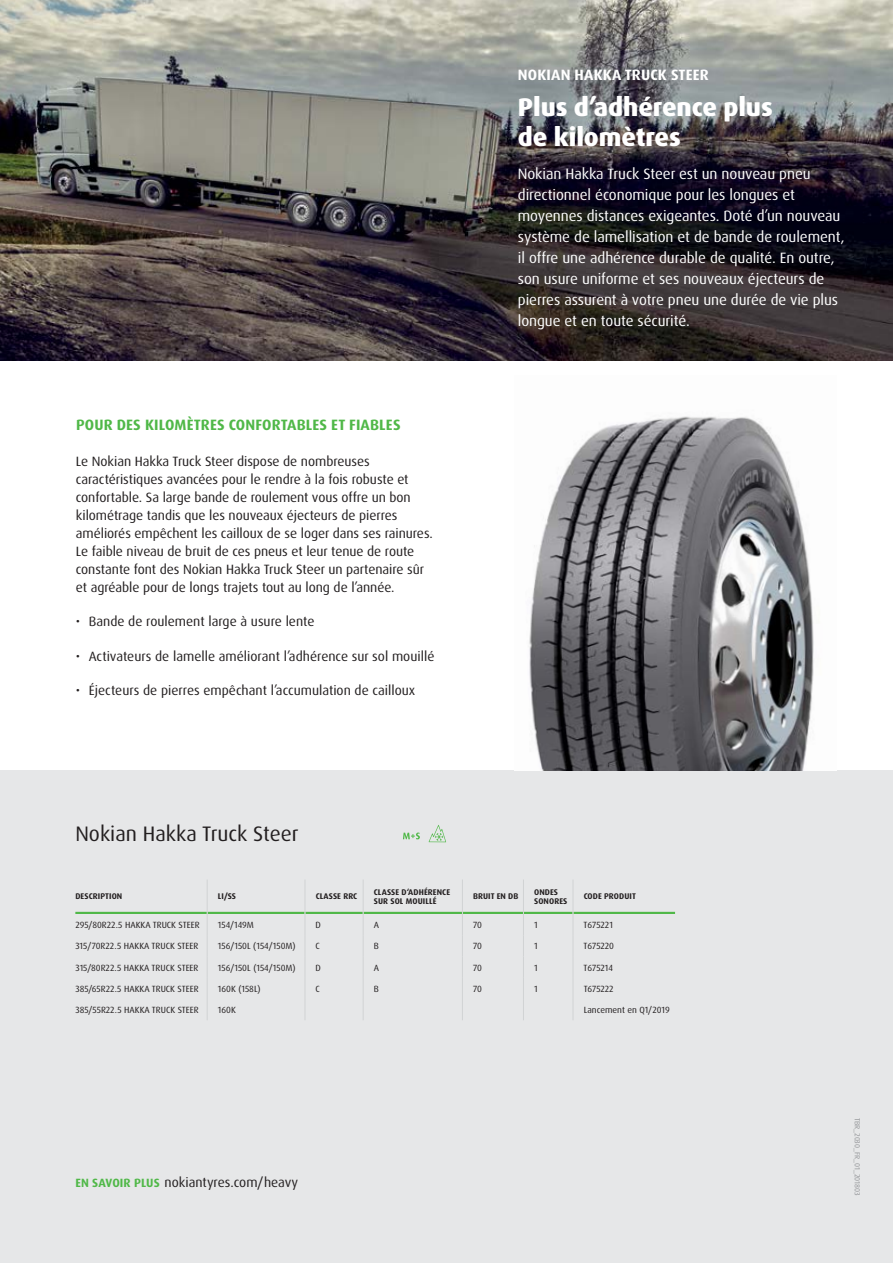
<style>
.page{position:relative;width:893px;height:1263px;background:#fff}
.page>*{position:absolute;margin:0;border:0;box-sizing:border-box;transform-origin:0 0}
.t1{font:800 25.5px/30.6px "Dax Pro";letter-spacing:-.005em;color:#fff}
.t2{font:21px "Dax Pro";color:#231f20}
.t3{font:15px/21px "Dax Pro";letter-spacing:-.005em;color:#fff}
.t4{font:700 15px "Dax Pro";letter-spacing:.01em;color:#50b848}
.t5{font:700 15px "Dax Pro";letter-spacing:.01em;color:#fff}
.t6{font:13.5px/18px "Dax Pro";letter-spacing:-.005em;color:#231f20}
.t7{font:9px "Dax Pro";color:#231f20}
.t8{font:700 8.25px/9.9px "Dax Pro";letter-spacing:.01em;color:#231f20}
.t9{font:7.5px "Dax Pro";color:#939598}
.s1{font-weight:700;font-size:12px;color:#50b848}
</style>
<div class="page">
<img style="left:0;top:0;width:893px;height:360px">
<div style="left:0;top:771px;width:893px;height:492px;background:#e6e7e8"></div>
<img style="left:529px;top:416px;width:285px;height:355px">
<hr style="left:75px;top:912px;width:132px;height:2px;background:#50b848">
<hr style="left:207px;top:912px;width:98px;height:2px;background:#50b848">
<hr style="left:305px;top:912px;width:58px;height:2px;background:#50b848">
<hr style="left:363px;top:912px;width:99px;height:2px;background:#50b848">
<hr style="left:463px;top:912px;width:60px;height:2px;background:#50b848">
<hr style="left:524px;top:912px;width:49px;height:2px;background:#50b848">
<hr style="left:573px;top:912px;width:102px;height:2px;background:#50b848">
<svg style="left:207px;top:913px;width:1px;height:107px"></svg>
<svg style="left:305px;top:913px;width:1px;height:107px"></svg>
<svg style="left:363px;top:913px;width:1px;height:107px"></svg>
<svg style="left:462px;top:913px;width:1px;height:107px"></svg>
<svg style="left:523px;top:913px;width:1px;height:107px"></svg>
<svg style="left:573px;top:913px;width:1px;height:107px"></svg>
<hr style="left:207px;top:879px;width:1px;height:34px;background:#d1d3d4">
<hr style="left:305px;top:879px;width:1px;height:34px;background:#d1d3d4">
<hr style="left:363px;top:879px;width:1px;height:34px;background:#d1d3d4">
<hr style="left:462px;top:879px;width:1px;height:34px;background:#d1d3d4">
<hr style="left:523px;top:879px;width:1px;height:34px;background:#d1d3d4">
<hr style="left:573px;top:879px;width:1px;height:34px;background:#d1d3d4">
<svg style="left:403px;top:832px;width:17px;height:7px"></svg>
<svg style="left:429px;top:825px;width:17px;height:17px"></svg>
<p class="t4" style="left:76px;top:415px;width:326px">POUR DES KILOMÈTRES CONFORTABLES ET FIABLES</p>
<p class="t6" style="left:76px;top:453px;width:358px">Le Nokian Hakka Truck Steer dispose de nombreuses caractéristiques avancées pour le rendre à la fois robuste et confortable. Sa large bande de roulement vous offre un bon kilométrage tandis que les nouveaux éjecteurs de pierres améliorés empêchent les cailloux de se loger dans ses rainures.<br>Le faible niveau de bruit de ces pneus et leur tenue de route constante font des Nokian Hakka Truck Steer un partenaire sûr et agréable pour de longs trajets tout au long de l’année.</p>
<p class="t6" style="left:76px;top:613px;width:240px">• Bande de roulement large à usure lente</p>
<p class="t6" style="left:76px;top:647px;width:360px">• Activateurs de lamelle améliorant l’adhérence sur sol mouillé</p>
<p class="t6" style="left:76px;top:681px;width:341px">• Éjecteurs de pierres empêchant l’accumulation de cailloux</p>
<p class="t5" style="left:518px;top:65px;width:192px">NOKIAN HAKKA TRUCK STEER</p>
<h1 class="t1" style="left:518px;top:92px;width:256px">Plus d’adhérence plus de kilomètres</h1>
<p class="t3" style="left:518px;top:164px;width:328px">Nokian Hakka Truck Steer est un nouveau pneu directionnel économique pour les longues et moyennes distances exigeantes. Doté d’un nouveau système de lamellisation et de bande de roulement, il offre une adhérence durable de qualité. En outre, son usure uniforme et ses nouveaux éjecteurs de pierres assurent à votre pneu une durée de vie plus longue et en toute sécurité.</p>
<h2 class="t2" style="left:75px;top:820px;width:225px">Nokian Hakka Truck Steer</h2>
<p class="t8" style="left:75px;top:892px;width:48px">DESCRIPTION</p>
<p class="t8" style="left:218px;top:892px;width:20px">LI/SS</p>
<p class="t8" style="left:316px;top:892px;width:43px">CLASSE RRC</p>
<p class="t8" style="left:374px;top:887px;width:78px">CLASSE D‘ADHÉRENCE<br>SUR SOL MOUILLÉ</p>
<p class="t8" style="left:473px;top:892px;width:47px">BRUIT EN DB</p>
<p class="t8" style="left:534px;top:887px;width:35px">ONDES<br>SONORES</p>
<p class="t8" style="left:584px;top:892px;width:54px">CODE PRODUIT</p>
<p class="t7" style="left:75px;top:919px;width:126px">295/80R22.5 HAKKA TRUCK STEER</p>
<p class="t7" style="left:218px;top:919px;width:38px">154/149M</p>
<p class="t7" style="left:316px;top:919px;width:7px">D</p>
<p class="t7" style="left:374px;top:919px;width:7px">A</p>
<p class="t7" style="left:473px;top:919px;width:10px">70</p>
<p class="t7" style="left:534px;top:919px;width:5px">1</p>
<p class="t7" style="left:584px;top:919px;width:31px">T675221</p>
<p class="t7" style="left:75px;top:940px;width:125px">315/70R22.5 HAKKA TRUCK STEER</p>
<p class="t7" style="left:218px;top:940px;width:79px">156/150L (154/150M)</p>
<p class="t7" style="left:316px;top:940px;width:6px">C</p>
<p class="t7" style="left:374px;top:940px;width:7px">B</p>
<p class="t7" style="left:473px;top:940px;width:10px">70</p>
<p class="t7" style="left:534px;top:940px;width:5px">1</p>
<p class="t7" style="left:584px;top:940px;width:32px">T675220</p>
<p class="t7" style="left:75px;top:962px;width:125px">315/80R22.5 HAKKA TRUCK STEER</p>
<p class="t7" style="left:218px;top:962px;width:79px">156/150L (154/150M)</p>
<p class="t7" style="left:316px;top:962px;width:7px">D</p>
<p class="t7" style="left:374px;top:962px;width:7px">A</p>
<p class="t7" style="left:473px;top:962px;width:10px">70</p>
<p class="t7" style="left:534px;top:962px;width:5px">1</p>
<p class="t7" style="left:584px;top:962px;width:31px">T675214</p>
<p class="t7" style="left:75px;top:983px;width:125px">385/65R22.5 HAKKA TRUCK STEER</p>
<p class="t7" style="left:218px;top:983px;width:44px">160K (158L)</p>
<p class="t7" style="left:316px;top:983px;width:6px">C</p>
<p class="t7" style="left:374px;top:983px;width:7px">B</p>
<p class="t7" style="left:473px;top:983px;width:10px">70</p>
<p class="t7" style="left:534px;top:983px;width:5px">1</p>
<p class="t7" style="left:584px;top:983px;width:31px">T675222</p>
<p class="t7" style="left:75px;top:1004px;width:125px">385/55R22.5 HAKKA TRUCK STEER</p>
<p class="t7" style="left:218px;top:1004px;width:20px">160K</p>
<p class="t7" style="left:584px;top:1004px;width:88px">Lancement en Q1/2019</p>
<p class="t6" style="left:75px;top:1173px;width:224px"><span class="s1">EN SAVOIR PLUS</span> nokiantyres.com/heavy</p>
<p class="t9" style="left:862px;top:1118px;width:79px;rotate:90deg">TBR_2030_FR_01_201803</p>
</div>
